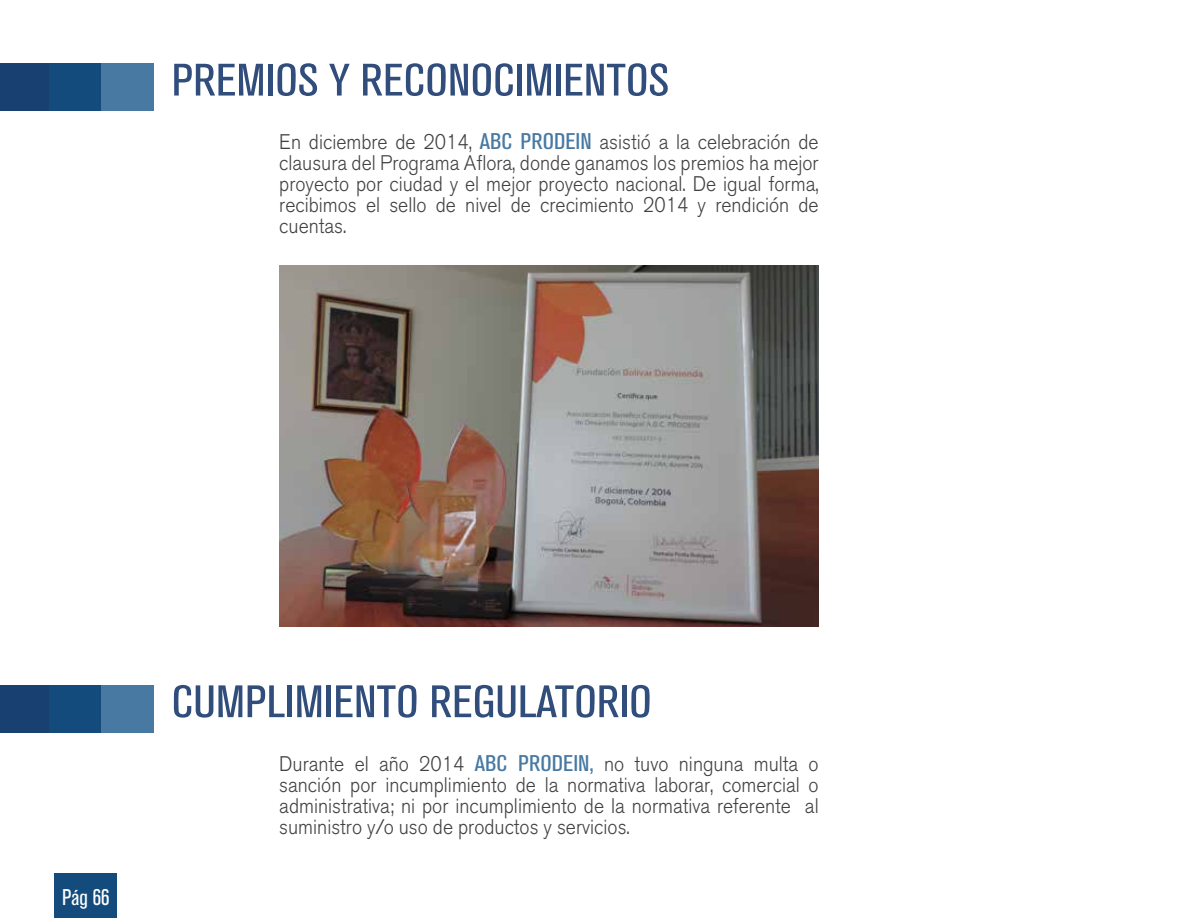
<style>
.page{position:relative;width:1188px;height:918px;background:#fff}
.page>*{position:absolute;margin:0;border:0;box-sizing:border-box;transform-origin:0 0}
.t1{font:condensed 45px "Akzidenz Grotesk BQ";color:#304d7b;scale:1.15 1}
.t2{font:condensed 22.5px "Akzidenz Grotesk BQ";color:#fff}
.t3{font:300 21px/21px "Akzidenz Grotesk BQ";color:#414042;text-align:justify;scale:.92 1}
.s1{font-weight:400;font-stretch:condensed;font-size:22.5px;color:#4779a2}
</style>
<div class="page">
<div style="left:54px;top:873px;width:63px;height:45px;background:#134c7c"></div>
<div style="left:49px;top:64px;width:52px;height:47px;background:#134c7c"></div>
<div style="left:101px;top:64px;width:53px;height:47px;background:#4779a2"></div>
<div style="left:0;top:64px;width:49px;height:47px;background:#184172"></div>
<img style="left:279px;top:266px;width:540px;height:361px">
<div style="left:49px;top:685px;width:52px;height:48px;background:#134c7c"></div>
<div style="left:101px;top:685px;width:53px;height:48px;background:#4779a2"></div>
<div style="left:0;top:685px;width:49px;height:48px;background:#184172"></div>
<h1 class="t1" style="left:172px;top:55px;width:434px">PREMIOS Y RECONOCIMIENTOS</h1>
<p class="t3" style="left:279px;top:132px;width:588px">En diciembre de 2014, <span class="s1">ABC PRODEIN</span> asistió a la celebración de clausura del Programa Aflora, donde ganamos los premios ha mejor proyecto por ciudad y el mejor proyecto nacional. De igual forma, recibimos el sello de nivel de crecimiento 2014 y rendición de cuentas.</p>
<p class="t2" style="left:62px;top:884px;width:49px">Pág 66</p>
<h1 class="t1" style="left:172px;top:676px;width:419px">CUMPLIMIENTO REGULATORIO</h1>
<p class="t3" style="left:279px;top:754px;width:588px">Durante el año 2014 <span class="s1">ABC PRODEIN,</span> no tuvo ninguna multa o sanción por incumplimiento de la normativa laborar, comercial o administrativa; ni por incumplimiento de la normativa referente al suministro y/o uso de productos y servicios.</p>
</div>
